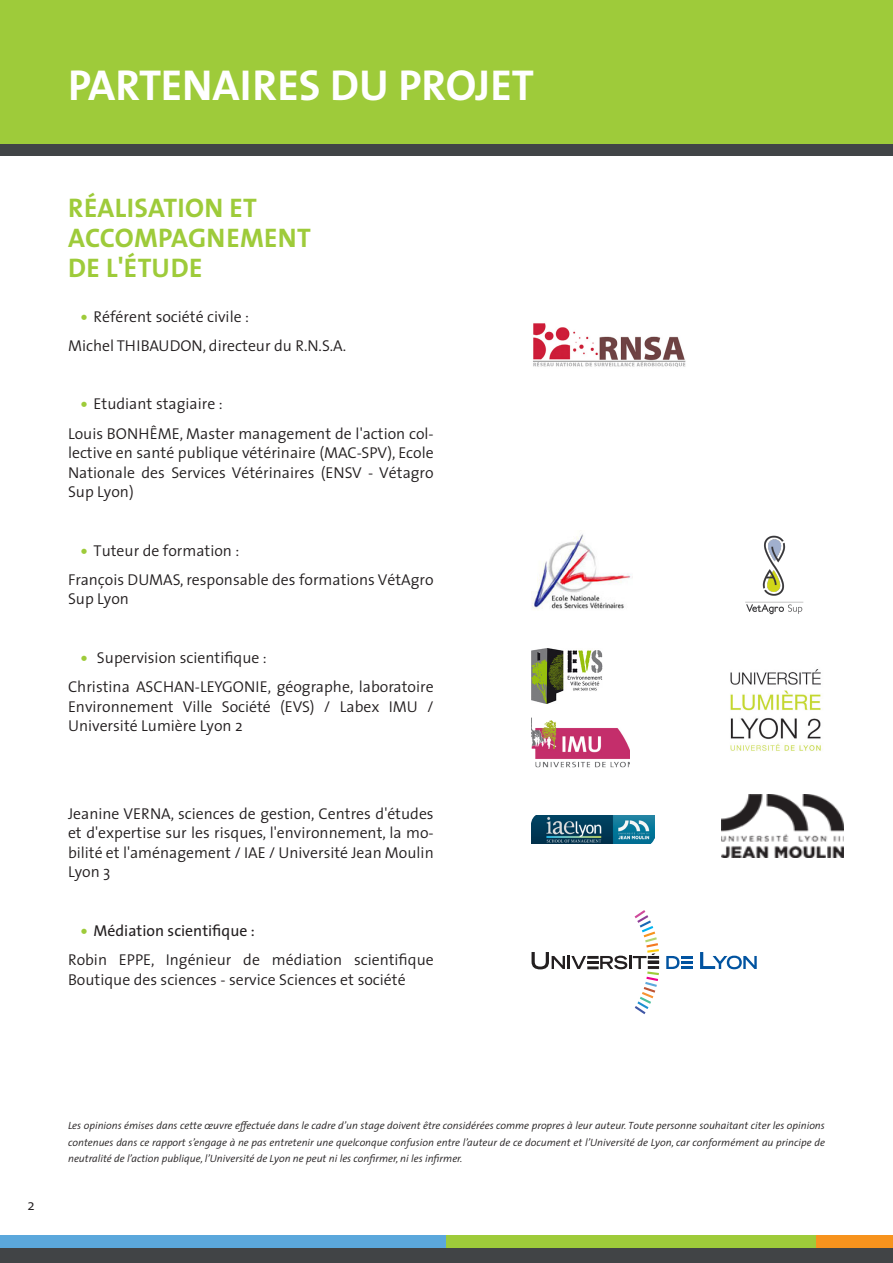
<style>
.page{position:relative;width:893px;height:1263px;background:#fff}
.page>*{position:absolute;margin:0;border:0;box-sizing:border-box;transform-origin:0 0}
._01_TITRE{font:43.5px "The Sans Bold Caps";color:#fff}
._01_TITRE-2{font:700 27px/30px "The Sans";letter-spacing:.015em;color:#9ecb3a}
._00_COURANT{font:300 15.75px/19.5px "The Sans";color:#231f20;text-align:justify}
.t1{font:15.75px "The Sans";color:#231f20}
.t2{font:300 15px "The Sans";color:#231f20}
._01_TITRE-3{font:italic 300 10.5px/16.5px "The Sans";color:#231f20;text-align:justify}
.s1{font-family:"The Sans Extra Bold Caps";font-weight:400;color:#9ecb3a}
.s2{font-family:"The Sans Extra Bold Caps";color:#9ecb3a}
</style>
<div class="page">
<div style="left:0;top:1248px;width:893px;height:15px;background:#414446"></div>
<div style="left:0;top:1235px;width:446px;height:13px;background:#5ba8dc"></div>
<div style="left:446px;top:1235px;width:370px;height:13px;background:#9ecb3a"></div>
<div style="left:816px;top:1235px;width:77px;height:13px;background:#f7931d"></div>
<div style="left:0;top:0;width:893px;height:144px;background:#9ecb3a"></div>
<div style="left:0;top:144px;width:893px;height:12px;background:#414446"></div>
<svg style="left:531px;top:910px;width:128px;height:104px"></svg>
<svg style="left:666px;top:956px;width:26px;height:13px"></svg>
<svg style="left:700px;top:952px;width:57px;height:17px"></svg>
<img style="left:533px;top:323px;width:153px;height:44px">
<img style="left:531px;top:534px;width:102px;height:76px">
<img style="left:745px;top:535px;width:59px;height:80px">
<img style="left:730px;top:669px;width:91px;height:82px">
<img style="left:531px;top:648px;width:72px;height:56px">
<img style="left:531px;top:717px;width:98px;height:50px">
<img style="left:721px;top:794px;width:122px;height:64px">
<img style="left:531px;top:815px;width:124px;height:29px">
<p class="_01_TITRE" style="left:68px;top:49px;width:468px">PARTENAIRES DU PROJET</p>
<p class="_01_TITRE-2" style="left:68px;top:192px;width:244px">RÉALISATION ET<br>ACCOMPAGNEMENT<br>DE L'ÉTUDE</p>
<p class="_00_COURANT" style="left:81px;top:306px;width:170px"><span class="s1">•</span> Référent société civile :</p>
<p class="_00_COURANT" style="left:68px;top:335px;width:280px">Michel THIBAUDON, directeur du R.N.S.A.</p>
<p class="_00_COURANT" style="left:81px;top:394px;width:143px"><span class="s1">•</span> Etudiant stagiaire :</p>
<p class="_00_COURANT" style="left:68px;top:423px;width:367px">Louis BONHÊME, Master management de l'action col&shy;lective en santé publique vétérinaire (MAC-SPV), Ecole Nationale des Services Vétérinaires (ENSV - Vétagro Sup Lyon)</p>
<p class="_00_COURANT" style="left:81px;top:540px;width:160px"><span class="s1">•</span> Tuteur de formation :</p>
<p class="_00_COURANT" style="left:68px;top:569px;width:367px">François DUMAS, responsable des formations VétAgro<br>Sup Lyon</p>
<p class="_00_COURANT" style="left:81px;top:647px;width:188px"><span class="s1">•</span> Supervision scientifique :</p>
<p class="_00_COURANT" style="left:68px;top:676px;width:367px">Christina ASCHAN-LEYGONIE, géographe, laboratoire Environnement Ville Société (EVS) / Labex IMU / Université Lumière Lyon 2</p>
<p class="_00_COURANT" style="left:68px;top:803px;width:367px">Jeanine VERNA, sciences de gestion, Centres d'études et d'expertise sur les risques, l'environnement, la mo&shy;bilité et l'aménagement / IAE / Université Jean Moulin Lyon 3</p>
<p class="t1" style="left:81px;top:917px;width:176px"><span class="s2">•</span> Médiation scientifique :</p>
<p class="_00_COURANT" style="left:68px;top:949px;width:367px">Robin EPPE, Ingénieur de médiation scientifique<br>Boutique des sciences - service Sciences et société</p>
<p class="t2" style="left:28px;top:1193px;width:9px">2</p>
<p class="_01_TITRE-3" style="left:68px;top:1117px;width:758px">Les opinions émises dans cette œuvre effectuée dans le cadre d’un stage doivent être considérées comme propres à leur auteur. Toute personne souhaitant citer les opinions contenues dans ce rapport s’engage à ne pas entretenir une quelconque confusion entre l’auteur de ce document et l’Université de Lyon, car conformément au principe de neutralité de l’action publique, l’Université de Lyon ne peut ni les confirmer, ni les infirmer.</p>
</div>
